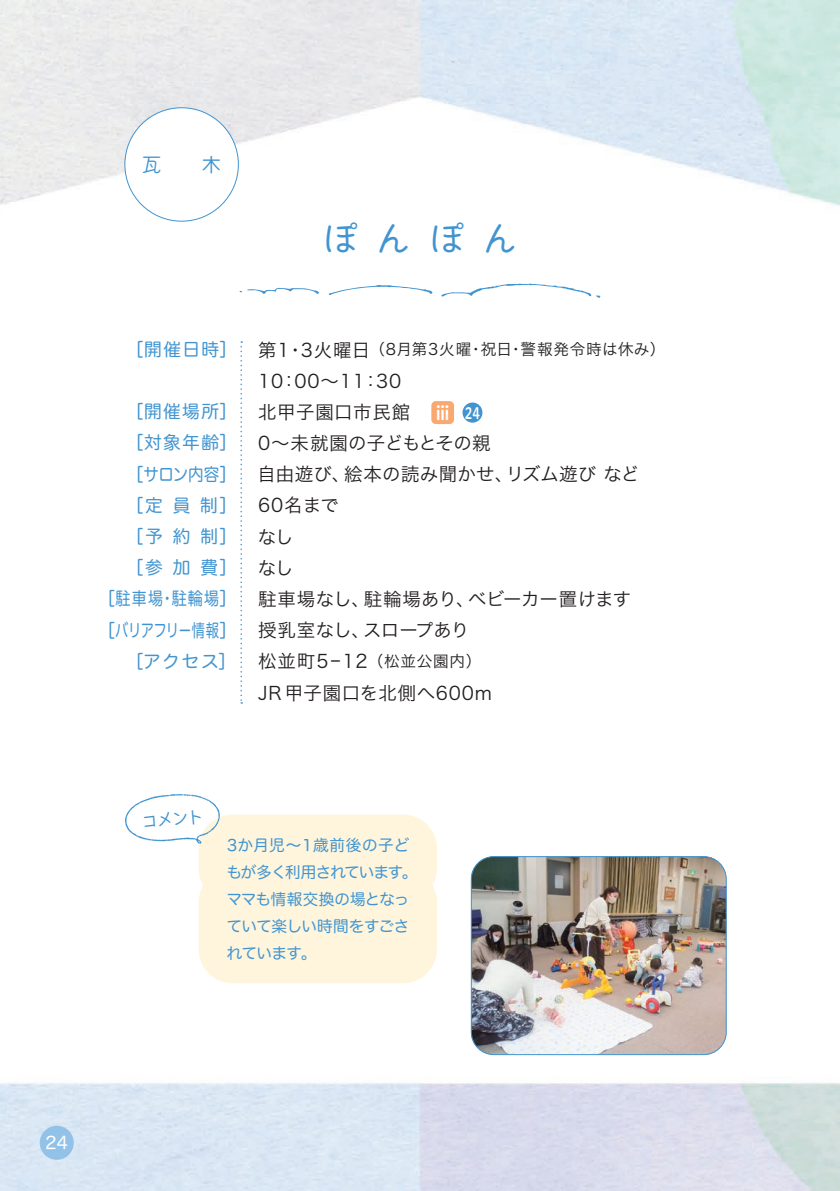
<style>
.page{position:relative;width:840px;height:1191px;background:#fff}
.page>*{position:absolute;margin:0;border:0;box-sizing:border-box;transform-origin:0 0}
.t1{font:36.8px "Marumaru Gothic 1 ALARGER";color:#4194d0}
.t2{font:19.8px "Marumaru Gothic 1 ALARGER";color:#4194d0}
.t3{font:18.4px/31.2px "Hiragino Sans Pr 6 N W3";letter-spacing:.02em;color:#231f20}
.t4{font:17.8px/31.2px "Hira Maru Pro N W4";letter-spacing:.075em;color:#4194d0;text-align:right}
.t5{font:17px "Marumaru Gothic 1 ALARGER";color:#4194d0}
.t6{font:17px "Hira Maru Pro N W4";color:#fff}
.t7{font:15.6px/27px "Hira Maru Pro N W4";letter-spacing:-.03em;color:#4194d0}
.t8{font:15.6px "Hiragino Sans Pr 6 N W3";letter-spacing:.05em;color:#231f20}
.t9{font:15.6px "Hiragino UD Sans R Std N W6";color:#fff;scale:.8 1}
.s1{font-size:18.4px}
.s2{font-size:15.6px}
</style>
<div class="page">
<img style="left:0;top:0;width:839px;height:1191px">
<div style="left:40px;top:1125px;width:34px;height:34px;background:#93c2e8;border-radius:50%"></div>
<img style="left:471px;top:856px;width:255px;height:198px">
<div style="left:471px;top:856px;width:255px;height:198px;border:1px solid #4194d0;border-radius:22px"></div>
<div style="left:125px;top:108px;width:113px;height:113px;background:#fff;border-radius:50%"></div>
<svg style="left:328px;top:285px;width:104px;height:10px"></svg>
<svg style="left:239px;top:288px;width:80px;height:6px"></svg>
<svg style="left:441px;top:283px;width:159px;height:15px"></svg>
<svg style="left:240px;top:341px;width:2px;height:362px"></svg>
<div style="left:198px;top:814px;width:239px;height:88px;background:#fef5dc;border-radius:34px"></div>
<div style="left:198px;top:868px;width:239px;height:115px;background:#fef5dc;border-radius:34px"></div>
<svg style="left:125px;top:794px;width:95px;height:50px"></svg>
<div style="left:431px;top:401px;width:23px;height:23px;background:#f9a86f;border-radius:5px"></div>
<div style="left:462px;top:402px;width:20px;height:21px;background:#4194d0;border-radius:10px"></div>
<p class="t2" style="left:142px;top:154px;width:21px">瓦</p>
<p class="t2" style="left:201px;top:154px;width:21px">木</p>
<h1 class="t1" style="left:321px;top:220px;width:198px">ぽんぽん</h1>
<p class="t4" style="left:126px;top:332px;width:112px">［開催日時］</p>
<p class="t4" style="left:98px;top:395px;width:140px">［開催場所］<br>［対象年齢］<br>［サロン内容］<br>［定員制］<br>［予約制］<br>［参加費］<br>［駐車場・駐輪場］［バリアフリー情報］［アクセス］</p>
<p class="t8" style="left:258px;top:336px;width:408px"><span class="s1">第1・3火曜日</span> （8月第3火曜・祝日・警報発令時は休み）</p>
<p class="t3" style="left:257px;top:364px;width:383px">10：00〜11：30<br>北甲子園口市民館<br>0〜未就園の子どもとその親<br>自由遊び、絵本の読み聞かせ、リズム遊び など<br>60名まで<br>なし<br>なし<br>駐車場なし、駐輪場あり、ベビーカー置けます授乳室なし、スロープあり<br>松並町5－12 <span class="s2">（松並公園内）<br></span>JR甲子園口を北側へ600m</p>
<p class="t9" style="left:433px;top:401px;width:60px"><span class="s1">ⅲ</span> 24</p>
<p class="t5" style="left:140px;top:812px;width:64px;rotate:-5deg">コメント</p>
<p class="t7" style="left:226px;top:830px;width:192px">3か月児〜1歳前後の子どもが多く利用されています。ママも情報交換の場となっていて楽しい時間をすごされています。</p>
<p class="t6" style="left:46px;top:1128px;width:24px">24</p>
</div>
